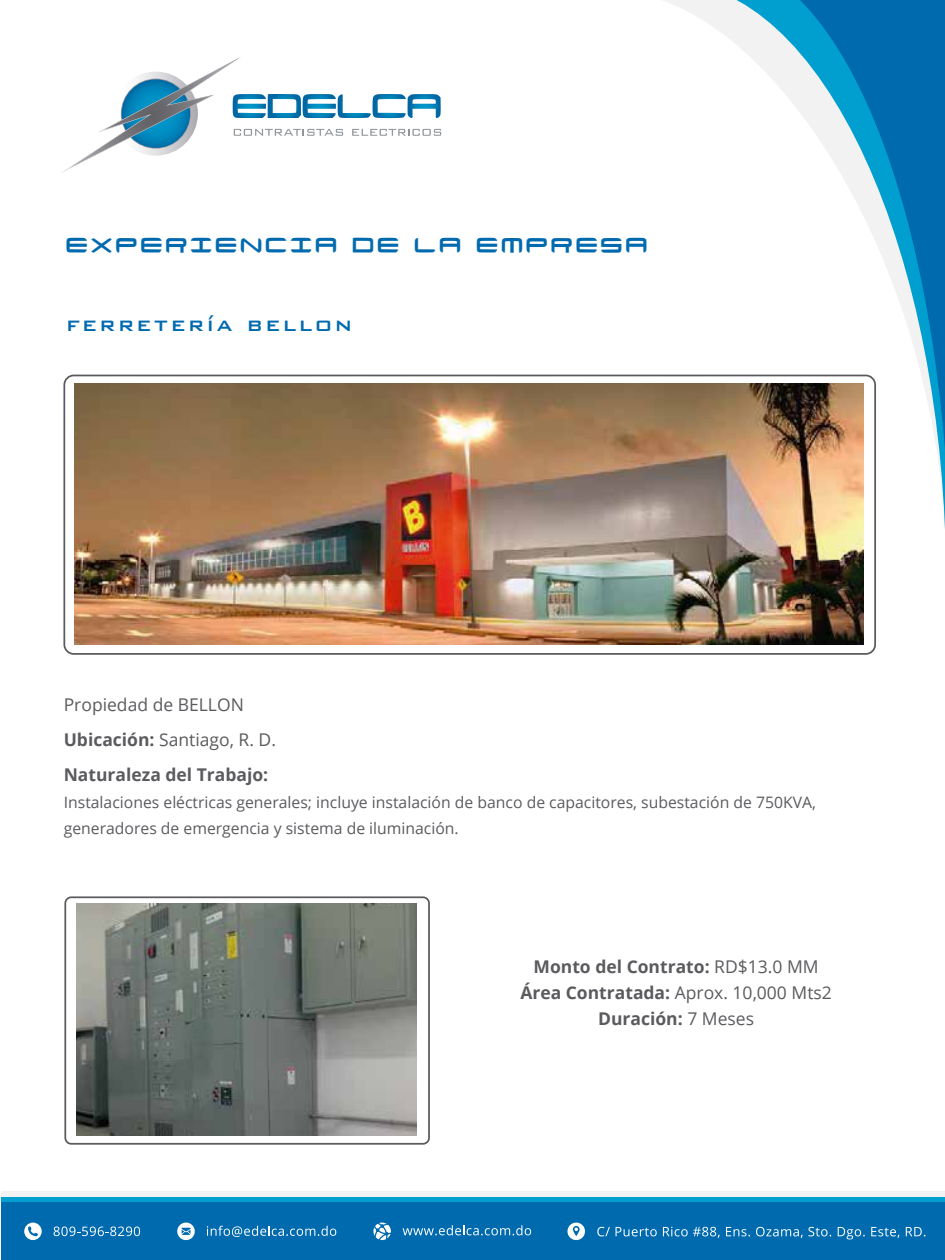
<style>
.page{position:relative;width:945px;height:1260px;background:#fff}
.page>*{position:absolute;margin:0;border:0;box-sizing:border-box;transform-origin:0 0}
.t1{font:35px "Neutronium";letter-spacing:.105em;color:#006aaf}
.t2{font:500 24.5px "Bank Gothic BT";letter-spacing:.105em;color:#006aaf}
.t3{font:700 17.5px/35px "Open Sans";color:#5b5b5f}
.t4{font:15.75px/26.2px "Open Sans";color:#5b5b5f}
.s1{font-weight:400}
</style>
<div class="page">
<div style="left:2px;top:1202px;width:943px;height:58px;background:#006aaf"></div>
<svg style="left:701px;top:0;width:244px;height:529px"></svg>
<svg style="left:403px;top:1225px;width:128px;height:10px"></svg>
<svg style="left:373px;top:1223px;width:18px;height:17px"></svg>
<svg style="left:597px;top:1227px;width:13px;height:9px"></svg>
<svg style="left:616px;top:1227px;width:41px;height:9px"></svg>
<svg style="left:663px;top:1227px;width:57px;height:11px"></svg>
<svg style="left:726px;top:1227px;width:24px;height:10px"></svg>
<svg style="left:756px;top:1227px;width:75px;height:11px"></svg>
<svg style="left:838px;top:1227px;width:27px;height:12px"></svg>
<svg style="left:871px;top:1227px;width:28px;height:11px"></svg>
<svg style="left:906px;top:1227px;width:19px;height:10px"></svg>
<svg style="left:567px;top:1223px;width:18px;height:17px"></svg>
<svg style="left:54px;top:1227px;width:86px;height:9px"></svg>
<svg style="left:24px;top:1223px;width:18px;height:17px"></svg>
<svg style="left:207px;top:1226px;width:129px;height:11px"></svg>
<svg style="left:177px;top:1223px;width:18px;height:17px"></svg>
<svg style="left:62px;top:57px;width:379px;height:116px"></svg>
<div style="left:64px;top:375px;width:811px;height:279px;background:#fff;border-radius:9px"></div>
<div style="left:63px;top:375px;width:813px;height:280px;border:2px solid #5b5b5f;border-radius:9px"></div>
<img style="left:75px;top:383px;width:788px;height:261px">
<div style="left:64px;top:896px;width:366px;height:249px;border:2px solid #5b5b5f;border-radius:6px"></div>
<img style="left:76px;top:904px;width:341px;height:232px">
<div style="left:2px;top:1196px;width:943px;height:6px;background:#009fd0"></div>
<div style="left:2px;top:1191px;width:943px;height:5px;background:#f3f2f2"></div>
<h1 class="t1" style="left:66px;top:220px;width:582px">EXPERIENCIA DE LA EMPRESA</h1>
<h2 class="t2" style="left:66px;top:311px;width:288px">ferretería bellon</h2>
<p class="t3" style="left:64px;top:687px;width:214px"><span class="s1">Propiedad de BELLON<br></span>Ubicación: <span class="s1">Santiago, R. D.<br></span>Naturaleza del Trabajo:</p>
<p class="t4" style="left:64px;top:788px;width:754px">Instalaciones eléctricas generales; incluye instalación de banco de capacitores, subestación de 750KVA, generadores de emergencia y sistema de iluminación.</p>
<p class="t3" style="left:520px;top:953px;width:313px;line-height:26.2px;text-align:center">Monto del Contrato: <span class="s1">RD$13.0 MM<br></span>Área Contratada: <span class="s1">Aprox. 10,000 Mts2<br></span>Duración: <span class="s1">7 Meses</span></p>
</div>
